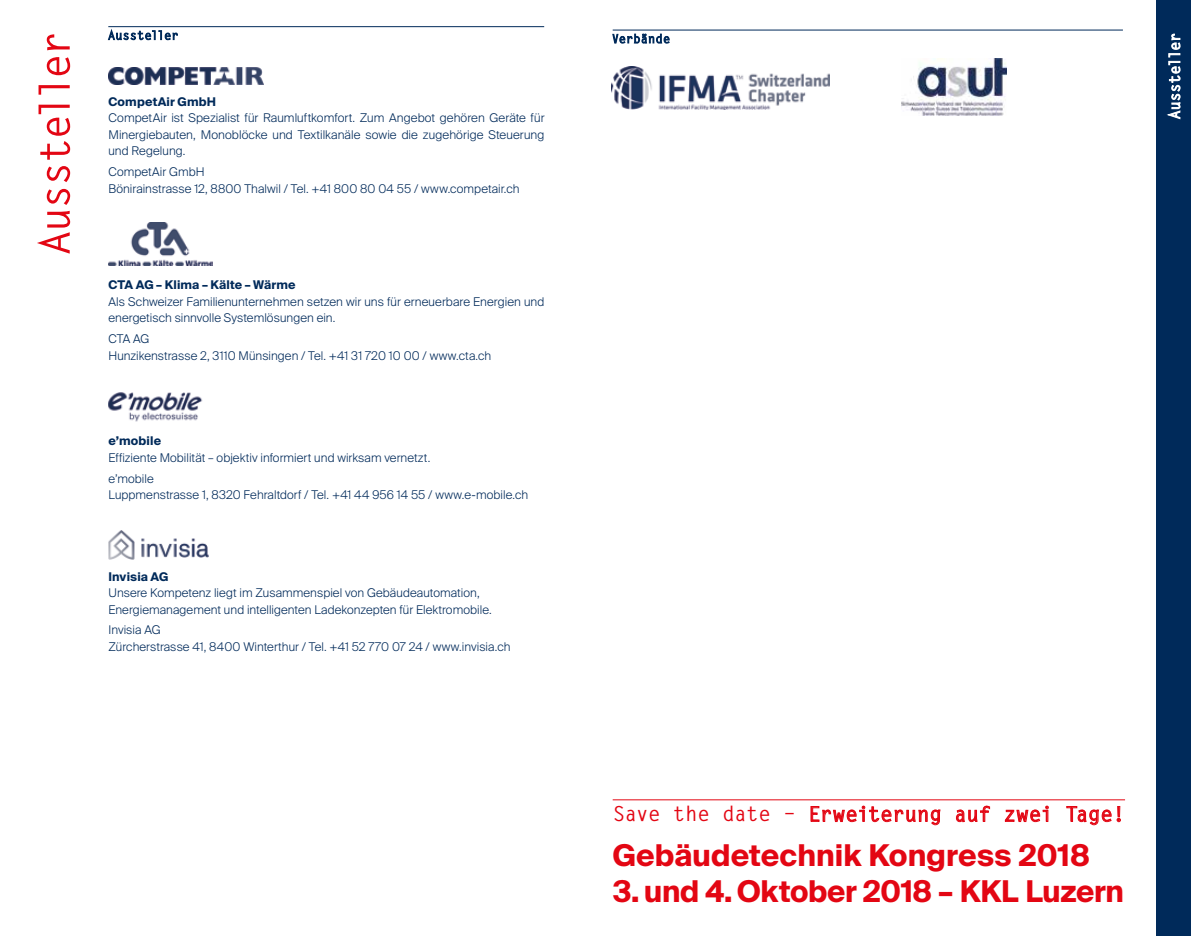
<style>
.page{position:relative;width:1191px;height:936px;background:#fff}
.page>*{position:absolute;margin:0;border:0;box-sizing:border-box;transform-origin:0 0}
.t1{font:700 30px "Suisse Intl";letter-spacing:-.005em;color:#e30613}
.t2{font:700 20.7px "Letter Gothic Std";letter-spacing:-.015em;color:#e30613}
.t3{font:300 12px/16.5px "Suisse Intl";letter-spacing:.005em;color:#002a5a}
.s1{font-weight:700}
</style>
<div class="page">
<img style="left:108px;top:67px;width:155px;height:17px">
<img style="left:108px;top:223px;width:104px;height:42px">
<img style="left:108px;top:530px;width:101px;height:30px">
<img style="left:108px;top:392px;width:95px;height:30px">
<hr style="left:108px;top:26px;width:436px;height:1px;background:#002a5a">
<svg style="left:108px;top:30px;width:70px;height:10px"></svg>
<svg style="left:37px;top:34px;width:33px;height:220px"></svg>
<hr style="left:612px;top:30px;width:511px;height:1px;background:#002a5a">
<svg style="left:612px;top:34px;width:57px;height:10px"></svg>
<img style="left:611px;top:66px;width:218px;height:43px">
<img style="left:901px;top:59px;width:105px;height:56px">
<hr style="left:612px;top:799px;width:513px;height:1px;background:#e30613">
<svg style="left:810px;top:805px;width:131px;height:21px"></svg>
<svg style="left:956px;top:805px;width:34px;height:17px"></svg>
<svg style="left:1004px;top:805px;width:45px;height:18px"></svg>
<svg style="left:1066px;top:806px;width:55px;height:19px"></svg>
<div style="left:1157px;top:0;width:34px;height:935px;background:#002a5a"></div>
<svg style="left:1168px;top:34px;width:12px;height:85px"></svg>
<p class="t3" style="left:108px;top:93px;width:437px"><span class="s1">CompetAir GmbH<br></span>CompetAir ist Spezialist für Raumluftkomfort. Zum Angebot gehören Geräte für Minergiebauten, Monoblöcke und Textilkanäle sowie die zugehörige Steuerung und Regelung.</p>
<p class="t3" style="left:108px;top:164px;width:413px">CompetAir GmbH<br>Bönirainstrasse 12, 8800 Thalwil / Tel. +41 800 80 04 55 / www.competair.ch</p>
<p class="t3" style="left:108px;top:277px;width:437px"><span class="s1">CTA AG – Klima – Kälte – Wärme<br></span>Als Schweizer Familienunternehmen setzen wir uns für erneuerbare Energien und energetisch sinnvolle Systemlösungen ein.</p>
<p class="t3" style="left:108px;top:330px;width:384px">CTA AG<br>Hunzikenstrasse 2, 3110 Münsingen / Tel. +41 31 720 10 00 / www.cta.ch</p>
<p class="t3" style="left:108px;top:433px;width:323px"><span class="s1">e’mobile<br></span>Effiziente Mobilität – objektiv informiert und wirksam vernetzt.</p>
<p class="t3" style="left:108px;top:470px;width:421px">e’mobile<br>Luppmenstrasse 1, 8320 Fehraltdorf / Tel. +41 44 956 14 55 / www.e-mobile.ch</p>
<p class="t3" style="left:108px;top:568px;width:385px"><span class="s1">Invisia AG<br></span>Unsere Kompetenz liegt im Zusammenspiel von Gebäudeautomation,<br>Energiemanagement und intelligenten Ladekonzepten für Elektromobile.</p>
<p class="t3" style="left:108px;top:622px;width:403px">Invisia AG<br>Zürcherstrasse 41, 8400 Winterthur / Tel. +41 52 770 07 24 / www.invisia.ch</p>
<p class="t2" style="left:612px;top:801px;width:514px">Save the date – Erweiterung auf zwei Tage!</p>
<p class="t1" style="left:612px;top:837px;width:479px">Gebäudetechnik Kongress 2018</p>
<p class="t1" style="left:612px;top:873px;width:512px">3. und 4. Oktober 2018 – KKL Luzern</p>
</div>
